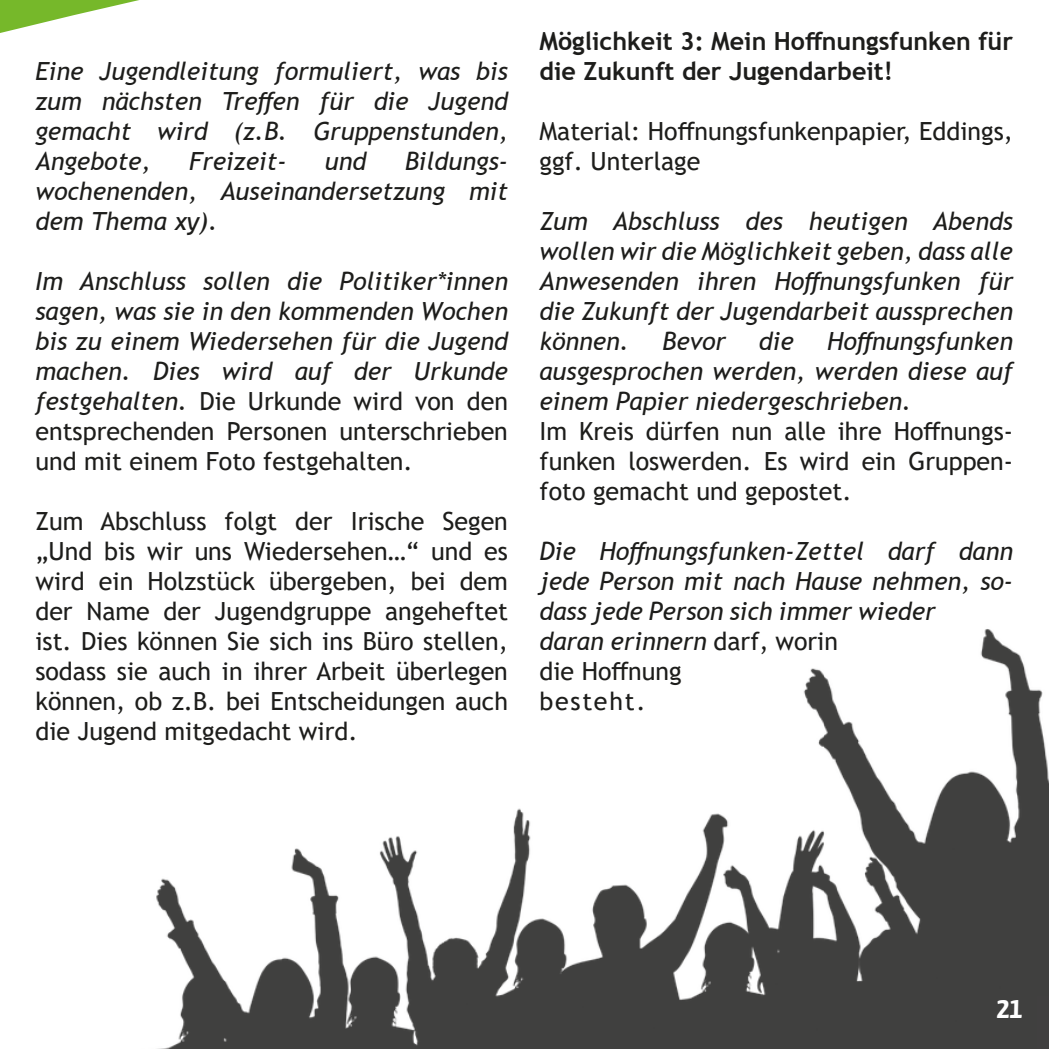
<style>
.page{position:relative;width:1049px;height:1049px;background:#fff}
.page>*{position:absolute;margin:0;border:0;box-sizing:border-box;transform-origin:0 0}
.t1{font:30px "BDKJ";color:#fff}
.t2{font:italic 25px/30px "Trebuchet MS";color:#1d1d1b;text-align:justify}
.t3{font:25px/30px "Trebuchet MS";color:#1d1d1b;text-align:justify}
.t4{font:700 25px/30px "Trebuchet MS";color:#1d1d1b}
.s1{font-style:normal}
.s2{font-weight:700}
</style>
<div class="page">
<img style="left:156px;top:629px;width:893px;height:420px">
<div style="left:1038px;top:996px;width:11px;height:53px;background:#414040"></div>
<p class="t2" style="left:35px;top:56px;width:474px">Eine Jugendleitung formuliert, was bis zum nächsten Treffen für die Jugend gemacht wird (z.B. Gruppenstunden, Angebote,</p>
<p class="t2" style="left:35px;top:146px;width:474px;text-indent:369px">Bildungs&shy;wochenenden, Auseinandersetzung mit dem Thema xy).</p>
<p class="t2" style="left:35px;top:266px;width:474px">Im Anschluss sollen die Politiker*innen sagen, was sie in den kommenden Wochen bis zu einem Wiedersehen für die Jugend machen. Dies wird auf der Urkunde festgehalten. <span class="s1">Die Urkunde wird von den entsprechenden Personen unterschrieben und mit einem Foto festgehalten.</span></p>
<p class="t3" style="left:35px;top:506px;width:474px">Zum Abschluss folgt der Irische Segen „Und bis wir uns Wiedersehen…“ und es wird ein Holzstück übergeben, bei dem der Name der Jugendgruppe angeheftet ist. Dies können Sie sich ins Büro stellen, sodass sie auch in ihrer Arbeit überlegen können, ob z.B. bei Entscheidungen auch die Jugend mitgedacht wird.</p>
<p class="t2" style="left:189px;top:146px;width:99px">Freizeit-</p>
<p class="t2" style="left:325px;top:146px;width:43px">und</p>
<p class="t4" style="left:539px;top:26px;width:475px">Möglichkeit 3: Mein Hoffnungsfunken für die Zukunft der Jugendarbeit!</p>
<p class="t3" style="left:539px;top:116px;width:475px">Material: Hoffnungsfunkenpapier, Eddings, ggf. Unterlage</p>
<p class="t2" style="left:539px;top:206px;width:475px">Zum Abschluss des heutigen Abends wollen wir die Möglichkeit geben, dass alle Anwesenden ihren Hoffnungsfunken für die Zukunft der Jugendarbeit aussprechen können.</p>
<p class="t2" style="left:539px;top:326px;width:475px;text-indent:288px">Hoffnungsfunken ausgesprochen werden, werden diese auf einem Papier niedergeschrieben.</p>
<p class="t3" style="left:539px;top:416px;width:475px">Im Kreis dürfen nun alle ihre Hoffnungs&shy;funken loswerden. Es wird ein Gruppen&shy;foto gemacht und gepostet.</p>
<p class="t2" style="left:539px;top:536px;width:475px;text-align:left">Die Hoffnungsfunken-Zettel darf dann jede Person mit nach Hause nehmen, so&shy;dass jede Person sich immer wieder<br>daran erinnern <span class="s1">darf, worin<br>die Hoffnung<br>besteht.</span></p>
<p class="t2" style="left:662px;top:326px;width:65px">Bevor</p>
<p class="t2" style="left:759px;top:326px;width:37px">die</p>
<p class="t1" style="left:989px;top:983px;width:35px">21<span class="s2">21</span></p>
</div>
